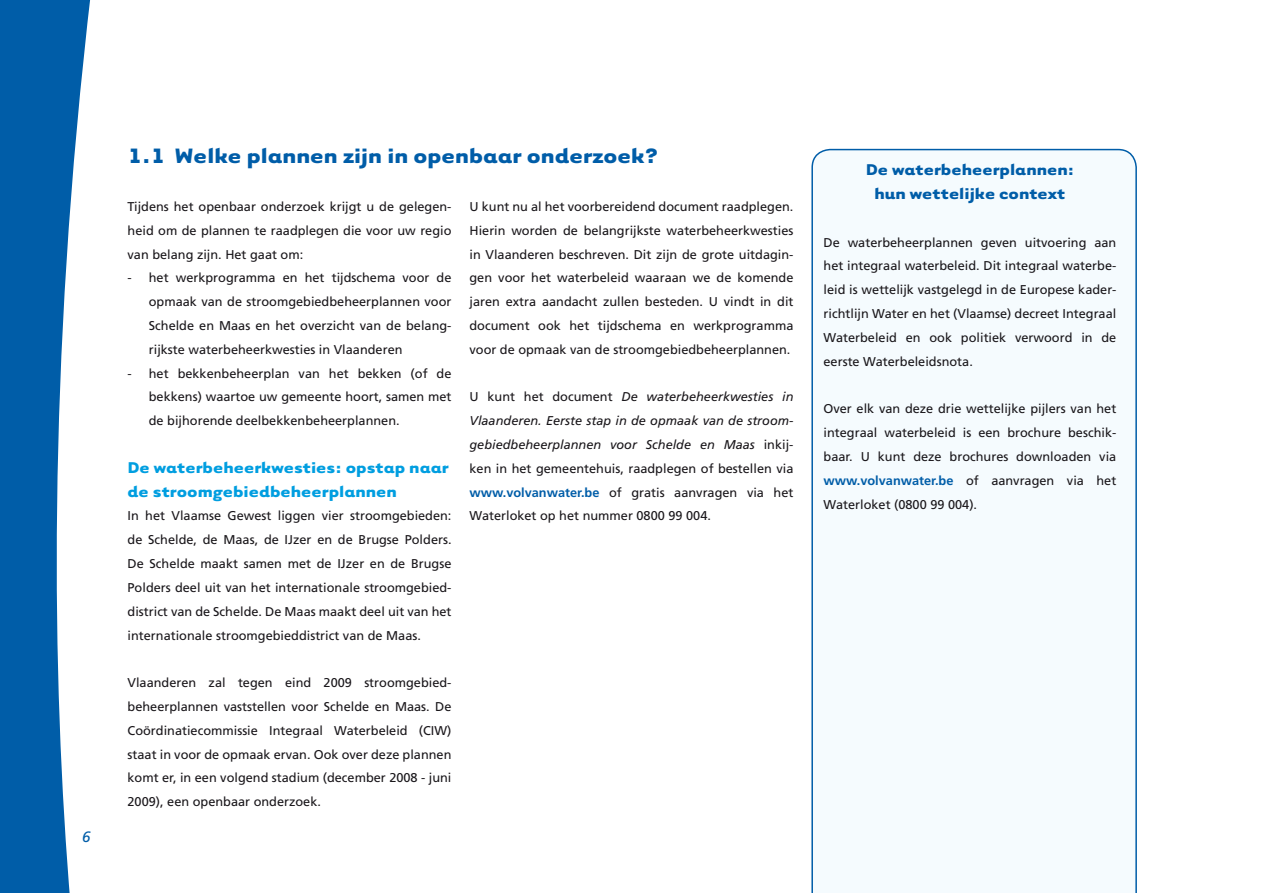
<style>
.page{position:relative;width:1263px;height:893px;background:#fff}
.page>*{position:absolute;margin:0;border:0;box-sizing:border-box;transform-origin:0 0}
.t1{font:700 24px "Tarzana Wide";color:#005da8}
.t2{font:700 18px/23.9px "Tarzana Wide";color:#009ee0}
.t3{font:700 18px/23.9px "Tarzana Wide";color:#005da8;text-align:center}
.t4{font:12.75px/23.9px "Frutiger LT Std";color:#1a171b;text-align:justify}
.s1{font-style:italic}
.s2{font-weight:700;color:#005da8}
</style>
<div class="page">
<svg style="left:0;top:0;width:90px;height:893px;fill:#005da8"></svg>
<div style="left:811px;top:149px;width:326px;height:744px;background:#f5fbfe"></div>
<svg style="left:83px;top:831px;width:7px;height:11px"></svg>
<h1 class="t1" style="left:128px;top:140px;width:531px">1.1 Welke plannen zijn in openbaar onderzoek?</h1>
<p class="t4" style="left:128px;top:195px;width:325px">Tijdens het openbaar onderzoek krijgt u de gelegen&shy;heid om de plannen te raadplegen die voor uw regio van belang zijn. Het gaat om:</p>
<p class="t4" style="left:149px;top:266px;width:304px;text-indent:-21px">- het werkprogramma en het tijdschema voor de opmaak van de stroomgebiedbeheerplannen voor Schelde en Maas en het overzicht van de belang&shy;rijkste waterbeheerkwesties in Vlaanderen</p>
<p class="t4" style="left:149px;top:361px;width:304px;text-indent:-21px">- het bekkenbeheerplan van het bekken (of de bekkens) waartoe uw gemeente hoort, samen met de bijhorende deelbekkenbeheerplannen.</p>
<h2 class="t2" style="left:128px;top:454px;width:322px">De waterbeheerkwesties: opstap naar de stroomgebiedbeheerplannen</h2>
<p class="t4" style="left:128px;top:504px;width:325px">In het Vlaamse Gewest liggen vier stroomgebieden: de Schelde, de Maas, de IJzer en de Brugse Polders.<br>De Schelde maakt samen met de IJzer en de Brugse Polders deel uit van het internationale stroomgebied&shy;district van de Schelde. De Maas maakt deel uit van het internationale stroomgebieddistrict van de Maas.</p>
<p class="t4" style="left:128px;top:671px;width:325px">Vlaanderen zal tegen eind 2009 stroomgebied&shy;beheerplannen vaststellen voor Schelde en Maas. De Coördinatiecommissie Integraal Waterbeleid (CIW) staat in voor de opmaak ervan. Ook over deze plannen komt er, in een volgend stadium (december 2008 - juni 2009), een openbaar onderzoek.</p>
<p class="t4" style="left:469px;top:195px;width:325px">U kunt nu al het voorbereidend document raadplegen.<br>Hierin worden de belangrijkste waterbeheerkwesties in Vlaanderen beschreven. Dit zijn de grote uitdagin&shy;gen voor het waterbeleid waaraan we de komende jaren extra aandacht zullen besteden. U vindt in dit document ook het tijdschema en werkprogramma voor de opmaak van de stroomgebiedbeheerplannen.</p>
<p class="t4" style="left:469px;top:385px;width:325px">U kunt het document <span class="s1">De waterbeheerkwesties in Vlaanderen. Eerste stap in de opmaak van de stroom&shy;gebiedbeheerplannen voor Schelde en Maas</span> inkij&shy;ken in het gemeentehuis, raadplegen of bestellen via <span class="s2">www.volvanwater.be</span> of gratis aanvragen via het Waterloket op het nummer 0800 99 004.</p>
<h2 class="t3" style="left:866px;top:157px;width:210px">De waterbeheerplannen: hun wettelijke context</h2>
<p class="t4" style="left:823px;top:230px;width:294px">De waterbeheerplannen geven uitvoering aan het integraal waterbeleid. Dit integraal waterbe&shy;leid is wettelijk vastgelegd in de Europese kader&shy;richtlijn Water en het (Vlaamse) decreet Integraal Waterbeleid en ook politiek verwoord in de eerste Waterbeleidsnota.</p>
<p class="t4" style="left:823px;top:397px;width:294px">Over elk van deze drie wettelijke pijlers van het integraal waterbeleid is een brochure beschik&shy;baar. U kunt deze brochures downloaden via <span class="s2">www.volvanwater.be</span> of aanvragen via het Waterloket (0800 99 004).</p>
</div>
